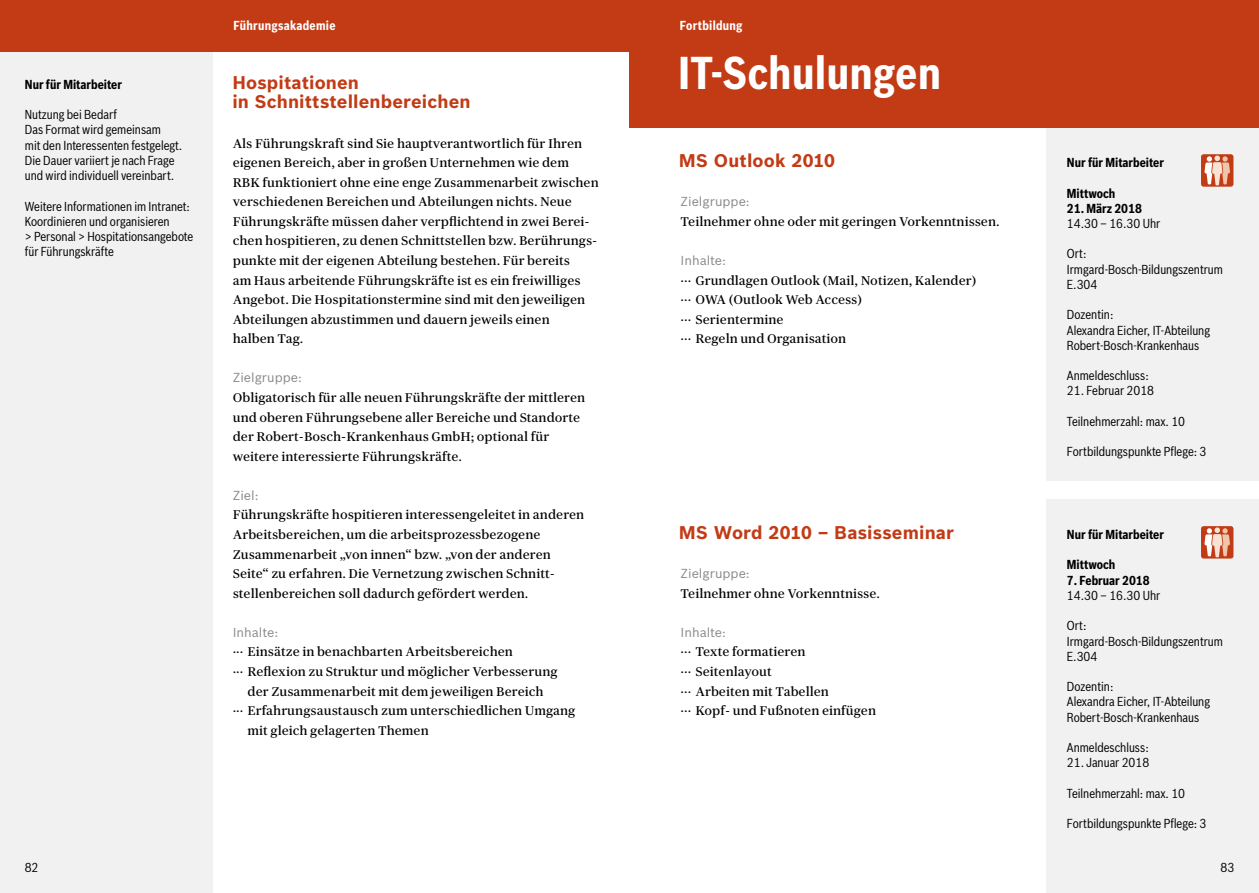
<style>
.page{position:relative;width:1259px;height:893px;background:#fff}
.page>*{position:absolute;margin:0;border:0;box-sizing:border-box;transform-origin:0 0}
.t1{font:700 45px "Bosch Sans Cond";letter-spacing:.015em;color:#fff}
.t2{font:700 18px/19.5px "Bosch Sans";letter-spacing:.01em;color:#c33b15}
.t3{font:12.75px/19.5px "Bosch Serif";color:#000}
.t4{font:12.75px/15.1px "Bosch Sans Cond";color:#000}
.t5{font:700 12.75px "Bosch Sans Cond";color:#000}
.t6{font:12.75px "Bosch Sans";color:#87888a}
.t7{font:700 12.75px "Bosch Sans Cond";letter-spacing:.025em;color:#fff}
</style>
<div class="page">
<div style="left:1046px;top:128px;width:213px;height:352px;background:#f1f1f2"></div>
<div style="left:1046px;top:500px;width:213px;height:393px;background:#f1f1f2"></div>
<div style="left:0;top:51px;width:213px;height:842px;background:#f1f1f2"></div>
<div style="left:0;top:0;width:629px;height:51px;background:#c33b15"></div>
<div style="left:629px;top:0;width:630px;height:128px;background:#c33b15"></div>
<div style="left:1201px;top:154px;width:32px;height:33px;background:#c33b15;border-radius:3px"></div>
<svg style="left:1204px;top:156px;width:26px;height:29px"></svg>
<div style="left:1201px;top:526px;width:32px;height:33px;background:#c33b15;border-radius:3px"></div>
<svg style="left:1204px;top:527px;width:26px;height:30px"></svg>
<p class="t5" style="left:25px;top:76px;width:99px">Nur für Mitarbeiter</p>
<p class="t4" style="left:25px;top:107px;width:159px">Nutzung bei Bedarf<br>Das Format wird gemeinsam<br>mit den Interessenten festgelegt.<br>Die Dauer variiert je nach Frage und wird individuell vereinbart.</p>
<p class="t4" style="left:25px;top:198px;width:170px">Weitere Informationen im Intranet:<br>Koordinieren und organisieren<br>&gt; Personal &gt; Hospitationsangebote für Führungskräfte</p>
<p class="t7" style="left:233px;top:18px;width:104px">Führungsakademie</p>
<h2 class="t2" style="left:232px;top:73px;width:240px">Hospitationen<br>in Schnittstellenbereichen</h2>
<p class="t3" style="left:233px;top:133px;width:367px">Als Führungskraft sind Sie hauptverantwortlich für Ihren eigenen Bereich, aber in großen Unternehmen wie dem RBK funktioniert ohne eine enge Zusammenarbeit zwischen verschiedenen Bereichen und Abteilungen nichts. Neue Führungskräfte müssen daher verpflichtend in zwei Berei&shy;chen hospitieren, zu denen Schnittstellen bzw. Berührungs&shy;punkte mit der eigenen Abteilung bestehen. Für bereits<br>am Haus arbeitende Führungskräfte ist es ein freiwilliges Angebot. Die Hospitationstermine sind mit den jeweiligen Abteilungen abzustimmen und dauern jeweils einen<br>halben Tag.</p>
<p class="t6" style="left:233px;top:370px;width:71px">Zielgruppe:</p>
<p class="t3" style="left:233px;top:387px;width:354px">Obligatorisch für alle neuen Führungskräfte der mittleren und oberen Führungsebene aller Bereiche und Standorte der Robert-Bosch-Krankenhaus GmbH; optional für weitere interessierte Führungskräfte.</p>
<p class="t6" style="left:233px;top:487px;width:27px">Ziel:</p>
<p class="t3" style="left:233px;top:505px;width:353px">Führungskräfte hospitieren interessengeleitet in anderen Arbeitsbereichen, um die arbeitsprozessbezogene Zusammenarbeit „von innen“ bzw. „von der anderen Seite“ zu erfahren. Die Vernetzung zwischen Schnitt&shy;stellenbereichen soll dadurch gefördert werden.</p>
<p class="t6" style="left:233px;top:624px;width:47px">Inhalte:</p>
<p class="t3" style="left:233px;top:642px;width:282px">··· Einsätze in benachbarten Arbeitsbereichen</p>
<p class="t3" style="left:233px;top:661px;width:326px">··· Reflexion zu Struktur und möglicher Verbesserung</p>
<p class="t3" style="left:248px;top:681px;width:297px">der Zusammenarbeit mit dem jeweiligen Bereich</p>
<p class="t3" style="left:233px;top:701px;width:344px">··· Erfahrungsaustausch zum unterschiedlichen Umgang</p>
<p class="t3" style="left:248px;top:720px;width:183px">mit gleich gelagerten Themen</p>
<p class="t7" style="left:680px;top:18px;width:64px">Fortbildung</p>
<h1 class="t1" style="left:678px;top:45px;width:264px">IT-Schulungen</h1>
<h2 class="t2" style="left:679px;top:151px;width:157px">MS Outlook 2010</h2>
<p class="t6" style="left:680px;top:194px;width:71px">Zielgruppe:</p>
<p class="t3" style="left:680px;top:211px;width:321px">Teilnehmer ohne oder mit geringen Vorkenntnissen.</p>
<p class="t6" style="left:680px;top:252px;width:47px">Inhalte:</p>
<p class="t3" style="left:680px;top:270px;width:297px">··· Grundlagen Outlook (Mail, Notizen, Kalender) ··· OWA (Outlook Web Access)<br>··· Serientermine<br>··· Regeln und Organisation</p>
<h2 class="t2" style="left:679px;top:523px;width:277px">MS Word 2010 – Basisseminar</h2>
<p class="t6" style="left:680px;top:566px;width:71px">Zielgruppe:</p>
<p class="t3" style="left:680px;top:583px;width:201px">Teilnehmer ohne Vorkenntnisse.</p>
<p class="t6" style="left:680px;top:624px;width:47px">Inhalte:</p>
<p class="t3" style="left:680px;top:642px;width:197px">··· Texte formatieren<br>··· Seitenlayout<br>··· Arbeiten mit Tabellen<br>··· Kopf- und Fußnoten einfügen</p>
<p class="t5" style="left:1067px;top:155px;width:99px">Nur für Mitarbeiter</p>
<p class="t5" style="left:1067px;top:185px;width:50px">Mittwoch</p>
<p class="t5" style="left:1067px;top:200px;width:77px">21. März 2018</p>
<p class="t4" style="left:1067px;top:216px;width:95px">14.30 – 16.30 Uhr</p>
<p class="t4" style="left:1067px;top:246px;width:158px">Ort:<br>Irmgard-Bosch-Bildungszentrum<br>E.304</p>
<p class="t4" style="left:1067px;top:307px;width:145px">Dozentin:<br>Alexandra Eicher, IT-Abteilung<br>Robert-Bosch-Krankenhaus</p>
<p class="t4" style="left:1067px;top:368px;width:83px">Anmeldeschluss:</p>
<p class="t4" style="left:1067px;top:383px;width:89px">21. Februar 2018</p>
<p class="t4" style="left:1067px;top:414px;width:120px">Teilnehmerzahl: max. 10</p>
<p class="t4" style="left:1067px;top:444px;width:141px">Fortbildungspunkte Pflege: 3</p>
<p class="t5" style="left:1067px;top:527px;width:99px">Nur für Mitarbeiter</p>
<p class="t5" style="left:1067px;top:557px;width:50px">Mittwoch</p>
<p class="t5" style="left:1067px;top:572px;width:84px">7. Februar 2018</p>
<p class="t4" style="left:1067px;top:588px;width:95px">14.30 – 16.30 Uhr</p>
<p class="t4" style="left:1067px;top:618px;width:158px">Ort:<br>Irmgard-Bosch-Bildungszentrum<br>E.304</p>
<p class="t4" style="left:1067px;top:679px;width:145px">Dozentin:<br>Alexandra Eicher, IT-Abteilung<br>Robert-Bosch-Krankenhaus</p>
<p class="t4" style="left:1067px;top:740px;width:83px">Anmeldeschluss:</p>
<p class="t4" style="left:1067px;top:755px;width:84px">21. Januar 2018</p>
<p class="t4" style="left:1067px;top:786px;width:120px">Teilnehmerzahl: max. 10</p>
<p class="t4" style="left:1067px;top:816px;width:141px">Fortbildungspunkte Pflege: 3</p>
<p class="t4" style="left:25px;top:859px;width:15px">82</p>
<p class="t4" style="left:1220px;top:859px;width:15px">83</p>
</div>
